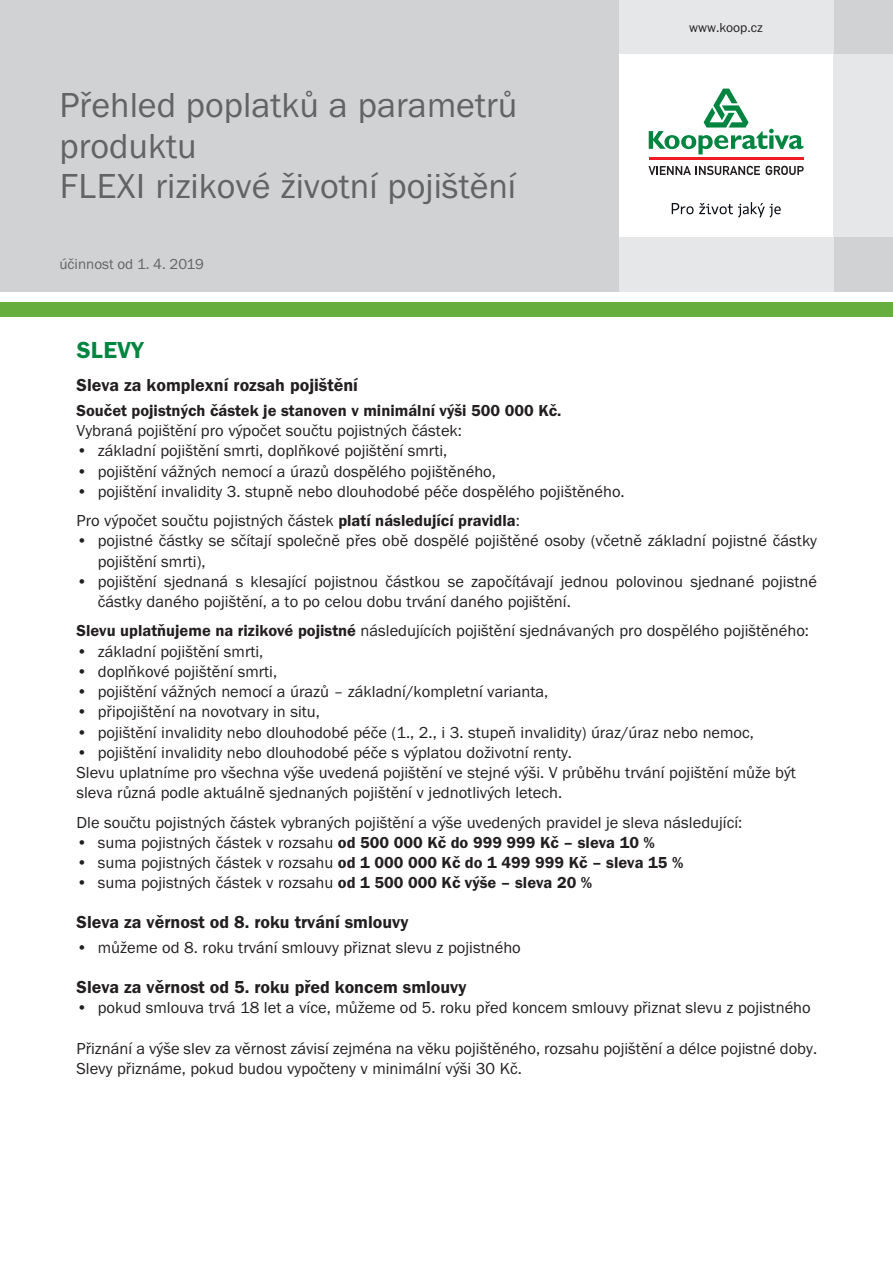
<style>
.page{position:relative;width:893px;height:1263px;background:#fff}
.page>*{position:absolute;margin:0;border:0;box-sizing:border-box;transform-origin:0 0}
.t1{font:36px/40.5px "Franklin Got Itc TOT Boo";color:#636366}
.t2{font:24px "Franklin Got Itc TOT Dem";letter-spacing:.015em;color:#008540}
.t3{font:18px "Franklin Got Itc TOT Dem";color:#231f20}
.t4{font:16.5px/20.2px "Franklin Got Itc TOT Boo";color:#231f20}
.t5{font:16.5px "Franklin Got Itc TOT Dem";color:#231f20}
.t6{font:15px "Franklin Got Itc TOT Boo";color:#636366}
.t7{font:13.5px "Franklin Got Itc TOT Boo";color:#231f20}
.s1{font-family:"Franklin Got Itc TOT Dem"}
.s2{font-family:"Franklin Got Itc TOT Boo"}
</style>
<div class="page">
<div style="left:0;top:0;width:893px;height:291px;background:#d1d2d4"></div>
<div style="left:0;top:303px;width:893px;height:14px;background:#66ae3d"></div>
<div style="left:619px;top:0;width:214px;height:291px;background:#e6e7e9"></div>
<div style="left:619px;top:54px;width:214px;height:183px;background:#fff"></div>
<div style="left:833px;top:54px;width:60px;height:183px;background:#e6e7e9"></div>
<hr style="left:649px;top:157px;width:154px;height:2px;background:#ee1d23">
<svg style="left:649px;top:89px;width:154px;height:65px"></svg>
<svg style="left:672px;top:202px;width:109px;height:16px"></svg>
<svg style="left:648px;top:166px;width:112px;height:9px"></svg>
<svg style="left:766px;top:166px;width:38px;height:9px"></svg>
<h1 class="t1" style="left:60px;top:85px;width:459px">Přehled poplatků a parametrů produktu<br>FLEXI rizikové životní pojištění</h1>
<p class="t6" style="left:60px;top:256px;width:146px">účinnost od 1. 4. 2019</p>
<p class="t7" style="left:689px;top:20px;width:75px">www.koop.cz</p>
<h2 class="t2" style="left:77px;top:337px;width:68px">SLEVY</h2>
<p class="t3" style="left:77px;top:375px;width:283px">Sleva za komplexní rozsah pojištění</p>
<p class="t5" style="left:77px;top:401px;width:486px">Součet pojistných částek je stanoven v minimální výši 500 000 Kč.</p>
<p class="t4" style="left:77px;top:421px;width:387px">Vybraná pojištění pro výpočet součtu pojistných částek:</p>
<p class="t4" style="left:77px;top:441px;width:372px">• základní pojištění smrti, doplňkové pojištění smrti,</p>
<p class="t4" style="left:77px;top:461px;width:421px">• pojištění vážných nemocí a úrazů dospělého pojištěného,</p>
<p class="t4" style="left:77px;top:477px;width:550px;line-height:29.2px">• pojištění invalidity 3. stupně nebo dlouhodobé péče dospělého pojištěného.<br>Pro výpočet součtu pojistných částek <span class="s1">platí následující pravidla</span>:</p>
<p class="t4" style="left:98px;top:531px;width:721px;text-indent:-21px">• pojistné částky se sčítají společně přes obě dospělé pojištěné osoby (včetně základní pojistné částky pojištění smrti),</p>
<p class="t4" style="left:98px;top:571px;width:721px;text-indent:-21px">• pojištění sjednaná s klesající pojistnou částkou se započítávají jednou polovinou sjednané pojistné částky daného pojištění, a to po celou dobu trvání daného pojištění.</p>
<p class="t4" style="left:77px;top:621px;width:734px"><span class="s1">Slevu uplatňujeme na rizikové pojistné</span> následujících pojištění sjednávaných pro dospělého pojištěného:</p>
<p class="t4" style="left:77px;top:641px;width:188px">• základní pojištění smrti,</p>
<p class="t4" style="left:77px;top:661px;width:202px">• doplňkové pojištění smrti,</p>
<p class="t4" style="left:77px;top:682px;width:473px">• pojištění vážných nemocí a úrazů – základní/kompletní varianta,</p>
<p class="t4" style="left:77px;top:702px;width:245px">• připojištění na novotvary in situ,</p>
<p class="t4" style="left:77px;top:722px;width:679px">• pojištění invalidity nebo dlouhodobé péče (1., 2., i 3. stupeň invalidity) úraz/úraz nebo nemoc,</p>
<p class="t4" style="left:77px;top:742px;width:721px">• pojištění invalidity nebo dlouhodobé péče s výplatou doživotní renty.<br>Slevu uplatníme pro všechna výše uvedená pojištění ve stejné výši. V průběhu trvání pojištění může být sleva různá podle aktuálně sjednaných pojištění v jednotlivých letech.</p>
<p class="t4" style="left:77px;top:812px;width:667px">Dle součtu pojistných částek vybraných pojištění a výše uvedených pravidel je sleva následující:</p>
<p class="t4" style="left:77px;top:832px;width:580px">• suma pojistných částek v rozsahu <span class="s1">od 500 000 Kč do 999 999 Kč – sleva 10 %</span></p>
<p class="t5" style="left:77px;top:853px;width:608px"><span class="s2">• suma pojistných částek v rozsahu</span> od 1 000 000 Kč do 1 499 999 Kč – sleva 15 %</p>
<p class="t4" style="left:77px;top:873px;width:517px">• suma pojistných částek v rozsahu <span class="s1">od 1 500 000 Kč výše – sleva 20 %</span></p>
<p class="t3" style="left:77px;top:912px;width:333px">Sleva za věrnost od 8. roku trvání smlouvy</p>
<p class="t4" style="left:77px;top:937px;width:446px">• můžeme od 8. roku trvání smlouvy přiznat slevu z pojistného</p>
<p class="t3" style="left:77px;top:977px;width:391px">Sleva za věrnost od 5. roku před koncem smlouvy</p>
<p class="t4" style="left:77px;top:998px;width:736px">• pokud smlouva trvá 18 let a více, můžeme od 5. roku před koncem smlouvy přiznat slevu z pojistného</p>
<p class="t4" style="left:77px;top:1038px;width:742px">Přiznání a výše slev za věrnost závisí zejména na věku pojištěného, rozsahu pojištění a délce pojistné doby.<br>Slevy přiznáme, pokud budou vypočteny v minimální výši 30 Kč.</p>
</div>
